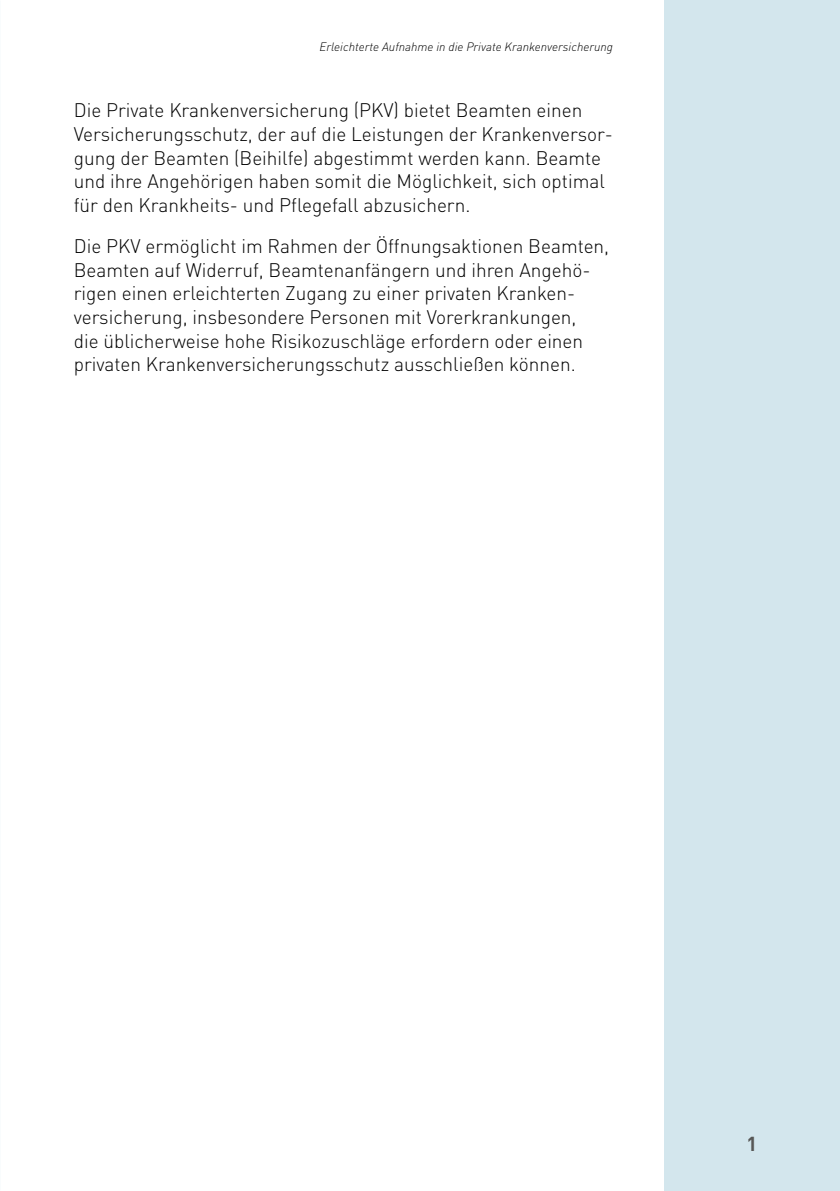
<style>
.page{position:relative;width:840px;height:1191px;background:#fff}
.page>*{position:absolute;margin:0;border:0;box-sizing:border-box;transform-origin:0 0}
.t1{font:700 20px "DIN";color:#575756}
.t2{font:300 19.4px/23.8px "DIN";color:#000}
.t3{font:italic 300 12px "DIN";color:#000}
</style>
<div class="page">
<div style="left:663px;top:0;width:176px;height:1191px;background:#d3e6ed"></div>
<p class="t3" style="left:319px;top:39px;width:295px">Erleichterte Aufnahme in die Private Krankenversicherung</p>
<p class="t2" style="left:74px;top:98px;width:540px">Die Private Krankenversicherung (PKV) bietet Beamten einen Versicherungsschutz, der auf die Leistungen der Krankenversor&shy;gung der Beamten (Beihilfe) abgestimmt werden kann. Beamte und ihre Angehörigen haben somit die Möglichkeit, sich optimal für den Krankheits- und Pflegefall abzusichern.</p>
<p class="t2" style="left:74px;top:234px;width:536px">Die PKV ermöglicht im Rahmen der Öffnungsaktionen Beamten, Beamten auf Widerruf, Beamtenanfängern und ihren Angehö&shy;rigen einen erleichterten Zugang zu einer privaten Kranken&shy;versicherung, insbesondere Personen mit Vorerkrankungen,<br>die üblicherweise hohe Risikozuschläge erfordern oder einen privaten Krankenversicherungsschutz ausschließen können.</p>
<p class="t1" style="left:746px;top:1130px;width:12px">1</p>
</div>
